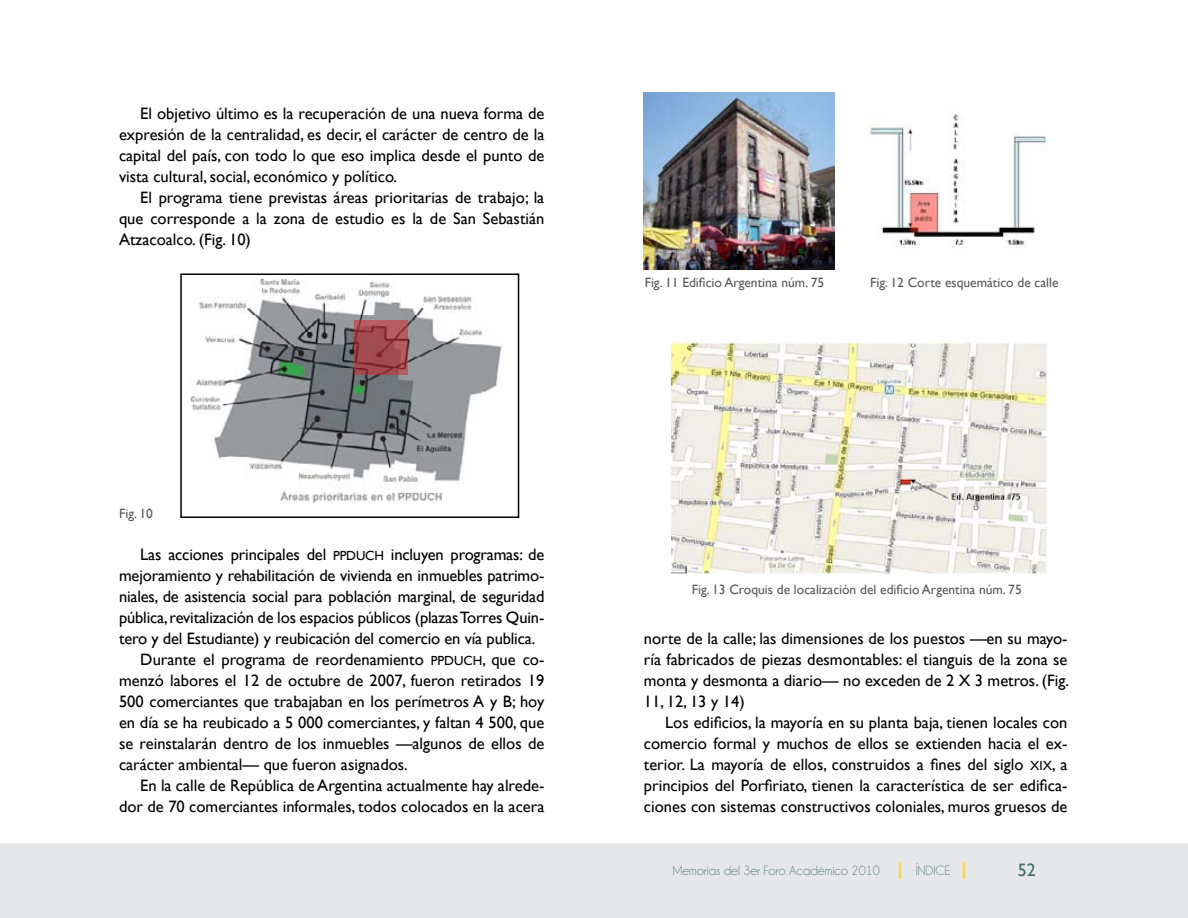
<style>
.page{position:relative;width:1188px;height:918px;background:#fff}
.page>*{position:absolute;margin:0;border:0;box-sizing:border-box;transform-origin:0 0}
.t1{font:18px "Gill Sans";color:#406f66}
.t2{font:16.5px/21px "Gill Sans";color:#000;text-align:justify}
.t3{font:13.5px "Gill Sans";color:#58595b}
.t4{font:13.5px "Champagne&Limousines";color:#62837b}
.t5{font:12px "Cambria";color:#000}
.s1{font-family:"Gill Sans MT SC800";font-size:13.2px}
</style>
<div class="page">
<div style="left:0;top:843px;width:1188px;height:74px;background:#e6e7e8"></div>
<hr style="left:899px;top:862px;width:3px;height:17px;background:#fdce04">
<hr style="left:962px;top:862px;width:3px;height:17px;background:#fdce04">
<div style="left:180px;top:273px;width:339px;height:245px;border:2px solid #000"></div>
<img style="left:191px;top:279px;width:311px;height:225px">
<svg style="left:354px;top:320px;width:54px;height:54px;background:#a0494e"></svg>
<img style="left:644px;top:92px;width:190px;height:177px">
<img style="left:869px;top:114px;width:178px;height:134px">
<img style="left:672px;top:339px;width:376px;height:235px">
<p class="t2" style="left:119px;top:103px;width:427px;text-indent:21px">El objetivo último es la recuperación de una nueva forma de expresión de la centralidad, es decir, el carácter de centro de la capital del país, con todo lo que eso implica desde el punto de vista cultural, social, económico y político.</p>
<p class="t2" style="left:119px;top:187px;width:427px;text-indent:21px">El programa tiene previstas áreas prioritarias de trabajo; la que corresponde a la zona de estudio es la de San Sebastián Atzacoalco. (Fig. 10)</p>
<p class="t3" style="left:119px;top:506px;width:35px">Fig. 10</p>
<p class="t2" style="left:140px;top:544px;width:406px">Las acciones principales del <span class="s1">PPDUCH</span> incluyen programas: de</p>
<p class="t2" style="left:119px;top:565px;width:427px">mejoramiento y rehabilitación de vivienda en inmuebles patrimo-</p>
<p class="t2" style="left:119px;top:586px;width:427px">niales, de asistencia social para población marginal, de seguridad</p>
<p class="t2" style="left:119px;top:607px;width:427px">pública, revitalización de los espacios públicos (plazas Torres Quin-</p>
<p class="t2" style="left:119px;top:628px;width:418px">tero y del Estudiante) y reubicación del comercio en vía publica.</p>
<p class="t2" style="left:140px;top:649px;width:406px">Durante el programa de reordenamiento <span class="s1">PPDUCH</span>, que co-</p>
<p class="t2" style="left:119px;top:670px;width:427px">menzó labores el 12 de octubre de 2007, fueron retirados 19</p>
<p class="t2" style="left:119px;top:691px;width:427px">500 comerciantes que trabajaban en los perímetros A y B; hoy</p>
<p class="t2" style="left:119px;top:712px;width:427px">en día se ha reubicado a 5 000 comerciantes, y faltan 4 500, que</p>
<p class="t2" style="left:119px;top:733px;width:427px">se reinstalarán dentro de los inmuebles —algunos de ellos de</p>
<p class="t2" style="left:119px;top:754px;width:290px">carácter ambiental— que fueron asignados.</p>
<p class="t2" style="left:140px;top:775px;width:406px">En la calle de República de Argentina actualmente hay alrede-</p>
<p class="t2" style="left:119px;top:796px;width:427px">dor de 70 comerciantes informales, todos colocados en la acera</p>
<p class="t5" style="left:644px;top:272px;width:117px">Edificio Argentina #75</p>
<p class="t3" style="left:645px;top:274px;width:181px">Fig. 11 Edificio Argentina núm. 75</p>
<p class="t3" style="left:870px;top:274px;width:190px">Fig. 12 Corte esquemático de calle</p>
<p class="t5" style="left:671px;top:577px;width:255px">Croquis de localización del edificio Argentina #75</p>
<p class="t3" style="left:692px;top:581px;width:332px">Fig. 13 Croquis de localización del edificio Argentina núm. 75</p>
<p class="t2" style="left:644px;top:628px;width:427px">norte de la calle; las dimensiones de los puestos —en su mayo&shy;ría fabricados de piezas desmontables: el tianguis de la zona se monta y desmonta a diario— no exceden de 2 X 3 metros. (Fig.<br>11, 12, 13 y 14)</p>
<p class="t2" style="left:644px;top:712px;width:425px;text-indent:21px">Los edificios, la mayoría en su planta baja, tienen locales con comercio formal y muchos de ellos se extienden hacia el ex&shy;terior. La mayoría de ellos, construidos a fines del siglo <span class="s1">XIX</span>, a principios del Porfiriato, tienen la característica de ser edifica&shy;ciones con sistemas constructivos coloniales, muros gruesos de</p>
<p class="t4" style="left:673px;top:863px;width:208px">Memorias del 3er Foro Académico 2010</p>
<p class="t4" style="left:916px;top:863px;width:36px">ÍNDICE</p>
<p class="t1" style="left:1018px;top:860px;width:19px">52</p>
</div>
